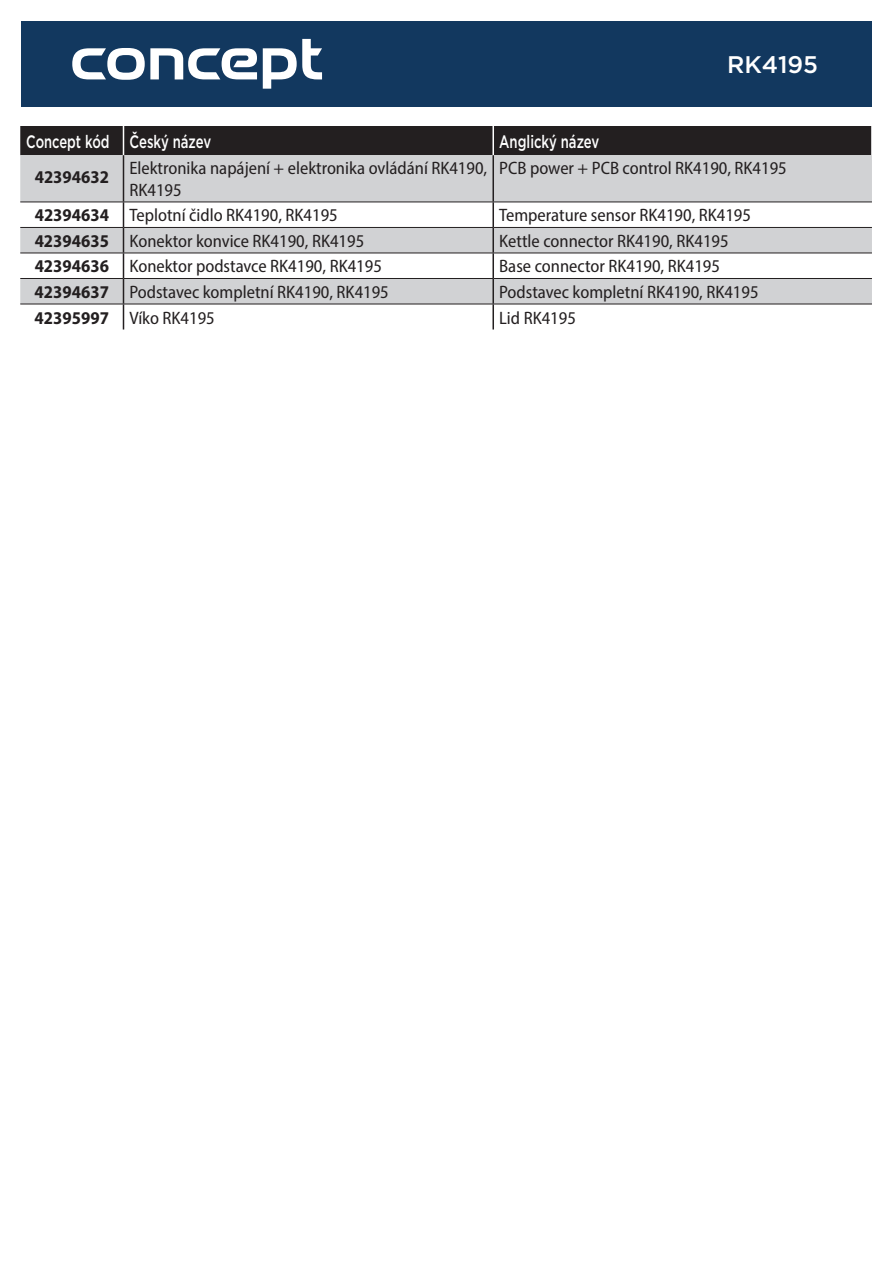
<style>
.page{position:relative;width:893px;height:1263px;background:#fff}
.page>*{position:absolute;margin:0;border:0;box-sizing:border-box;transform-origin:0 0}
.t1{font:500 24px "Gotham";color:#fff}
.t2{font:semi-condensed 18px/21.6px "Myriad Pro";color:#231f20}
.t3{font:500 18px "Gotham";color:#fff;scale:.72 1}
.t4{font:500 18px "Gotham";color:#fff;scale:.73 1}
.t5{font:700 semi-condensed 18px "Myriad Pro";color:#231f20}
.s1{font-weight:700}
</style>
<div class="page">
<div style="left:20px;top:126px;width:851px;height:29px;background:#231f20"></div>
<div style="left:20px;top:155px;width:852px;height:47px;background:#d1d2d4"></div>
<svg style="left:20px;top:203px;width:852px;height:126px"></svg>
<hr style="left:123px;top:125px;width:1px;height:30px;background:#fff">
<hr style="left:492px;top:125px;width:2px;height:30px;background:#fff">
<hr style="left:123px;top:155px;width:1px;height:47px;background:#231f20">
<hr style="left:492px;top:155px;width:2px;height:47px;background:#231f20">
<hr style="left:492px;top:202px;width:2px;height:25px;background:#231f20">
<hr style="left:492px;top:228px;width:2px;height:25px;background:#231f20">
<hr style="left:492px;top:253px;width:2px;height:25px;background:#231f20">
<hr style="left:492px;top:279px;width:2px;height:25px;background:#231f20">
<svg style="left:123px;top:203px;width:1px;height:126px"></svg>
<hr style="left:492px;top:304px;width:2px;height:25px;background:#231f20">
<hr style="left:20px;top:202px;width:103px;height:1px;background:#231f20">
<hr style="left:123px;top:202px;width:370px;height:1px;background:#231f20">
<hr style="left:493px;top:202px;width:379px;height:1px;background:#231f20">
<hr style="left:20px;top:227px;width:103px;height:1px;background:#231f20">
<hr style="left:123px;top:227px;width:370px;height:1px;background:#231f20">
<hr style="left:493px;top:227px;width:379px;height:1px;background:#231f20">
<hr style="left:20px;top:253px;width:103px;height:1px;background:#231f20">
<hr style="left:123px;top:253px;width:370px;height:1px;background:#231f20">
<hr style="left:493px;top:253px;width:379px;height:1px;background:#231f20">
<hr style="left:20px;top:278px;width:103px;height:1px;background:#231f20">
<hr style="left:123px;top:278px;width:370px;height:1px;background:#231f20">
<hr style="left:493px;top:278px;width:379px;height:1px;background:#231f20">
<hr style="left:20px;top:304px;width:103px;height:1px;background:#231f20">
<hr style="left:123px;top:304px;width:370px;height:1px;background:#231f20">
<hr style="left:493px;top:304px;width:379px;height:1px;background:#231f20">
<div style="left:21px;top:21px;width:851px;height:85px;background:#12385f"></div>
<svg style="left:72px;top:39px;width:251px;height:50px"></svg>
<h1 class="t1" style="left:727px;top:49px;width:93px">RK4195</h1>
<p class="t3" style="left:26px;top:129px;width:258px">Concept kód Český název</p>
<p class="t4" style="left:499px;top:129px;width:139px">Anglický název</p>
<p class="t5" style="left:35px;top:166px;width:76px">42394632</p>
<p class="t2" style="left:129px;top:157px;width:359px">Elektronika napájení + elektronika ovládání RK4190,<br>RK4195</p>
<p class="t2" style="left:499px;top:157px;width:289px">PCB power + PCB control RK4190, RK4195</p>
<p class="t2" style="left:35px;top:204px;width:305px"><span class="s1">42394634</span> Teplotní čidlo RK4190, RK4195</p>
<p class="t2" style="left:499px;top:204px;width:253px">Temperature sensor RK4190, RK4195</p>
<p class="t2" style="left:35px;top:230px;width:331px"><span class="s1">42394635</span> Konektor konvice RK4190, RK4195</p>
<p class="t2" style="left:499px;top:230px;width:231px">Kettle connector RK4190, RK4195</p>
<p class="t2" style="left:35px;top:255px;width:349px"><span class="s1">42394636</span> Konektor podstavce RK4190, RK4195</p>
<p class="t2" style="left:499px;top:255px;width:222px">Base connector RK4190, RK4195</p>
<p class="t2" style="left:35px;top:281px;width:356px"><span class="s1">42394637</span> Podstavec kompletní RK4190, RK4195</p>
<p class="t2" style="left:499px;top:281px;width:261px">Podstavec kompletní RK4190, RK4195</p>
<p class="t2" style="left:35px;top:306px;width:182px"><span class="s1">42395997</span> Víko RK4195</p>
<p class="t2" style="left:499px;top:306px;width:78px">Lid RK4195</p>
</div>
